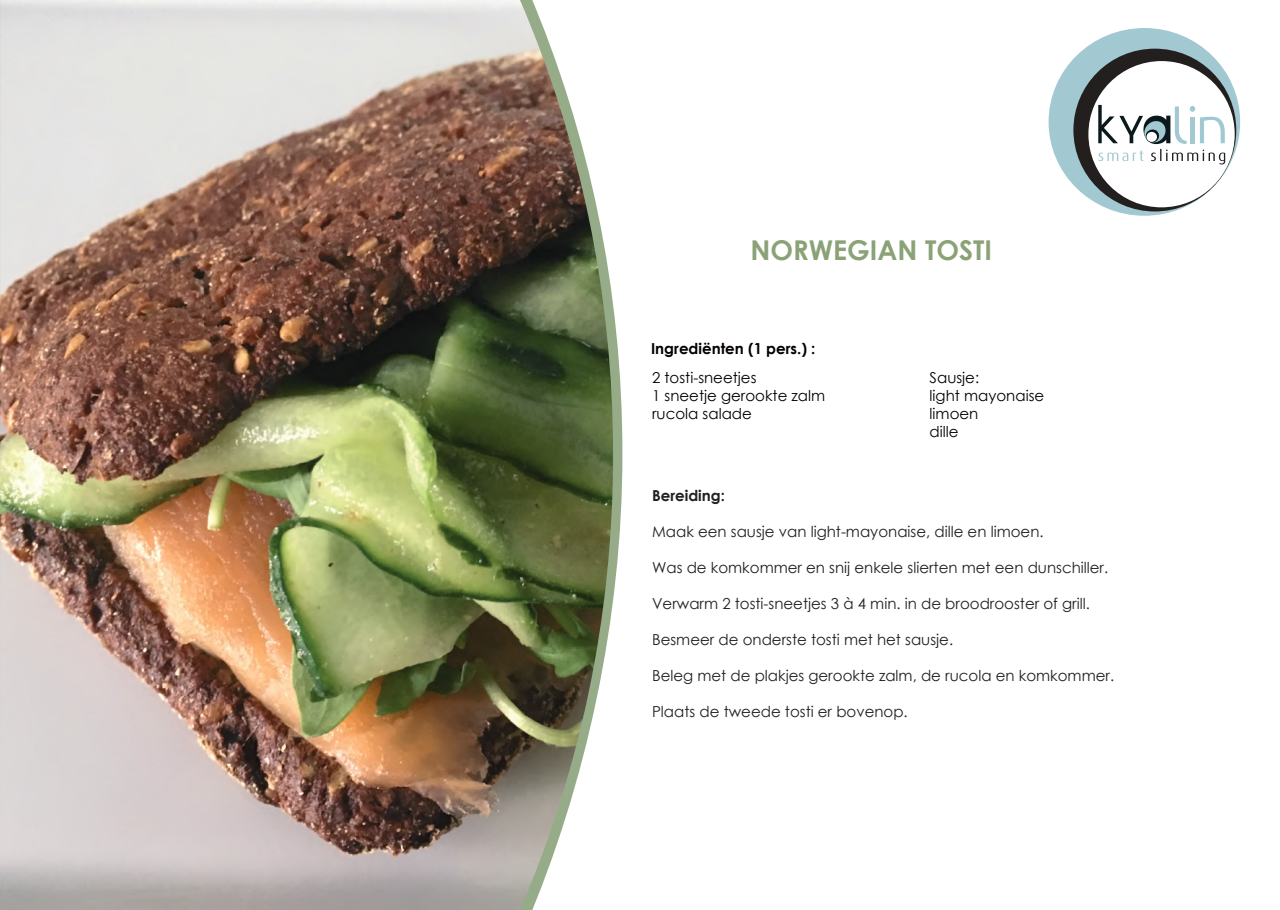
<style>
.page{position:relative;width:1280px;height:910px;background:#fff}
.page>*{position:absolute;margin:0;border:0;box-sizing:border-box;transform-origin:0 0}
.t1{font:700 27.3px "Century Gothic";color:#8aa276}
.t2{font:15.15px "Century Gothic";color:#241f1f}
.t3{font:700 15.15px "Century Gothic";color:#060000}
.t4{font:700 15.15px "Century Gothic";color:#241f1f}
.t5{font:15px/18px "Century Gothic";color:#060000}
</style>
<div class="page">
<div style="left:1048px;top:28px;width:192px;height:188px;background:#a2c9d2;border-radius:50%"></div>
<div style="left:1073px;top:49px;width:163px;height:162px;background:#241f1f;border-radius:50%"></div>
<div style="left:1088px;top:61px;width:147px;height:146px;background:#fff;border-radius:50%"></div>
<svg style="left:1098px;top:105px;width:127px;height:59px"></svg>
<img style="left:0;top:0;width:613px;height:910px">
<p class="t1" style="left:751px;top:229px;width:243px">NORWEGIAN TOSTI</p>
<p class="t3" style="left:651px;top:337px;width:166px">Ingrediënten (1 pers.) :</p>
<p class="t5" style="left:652px;top:368px;width:175px">2 tosti-sneetjes<br>1 sneetje gerookte zalm rucola salade</p>
<p class="t5" style="left:930px;top:368px;width:116px">Sausje:<br>light mayonaise limoen<br>dille</p>
<p class="t4" style="left:652px;top:484px;width:74px">Bereiding:</p>
<p class="t2" style="left:652px;top:521px;width:393px">Maak een sausje van light-mayonaise, dille en limoen.</p>
<p class="t2" style="left:652px;top:557px;width:458px">Was de komkommer en snij enkele slierten met een dunschiller.</p>
<p class="t2" style="left:652px;top:593px;width:439px">Verwarm 2 tosti-sneetjes 3 à 4 min. in de broodrooster of grill.</p>
<p class="t2" style="left:652px;top:629px;width:303px">Besmeer de onderste tosti met het sausje.</p>
<p class="t2" style="left:652px;top:665px;width:464px">Beleg met de plakjes gerookte zalm, de rucola en komkommer.</p>
<p class="t2" style="left:652px;top:701px;width:257px">Plaats de tweede tosti er bovenop.</p>
</div>
